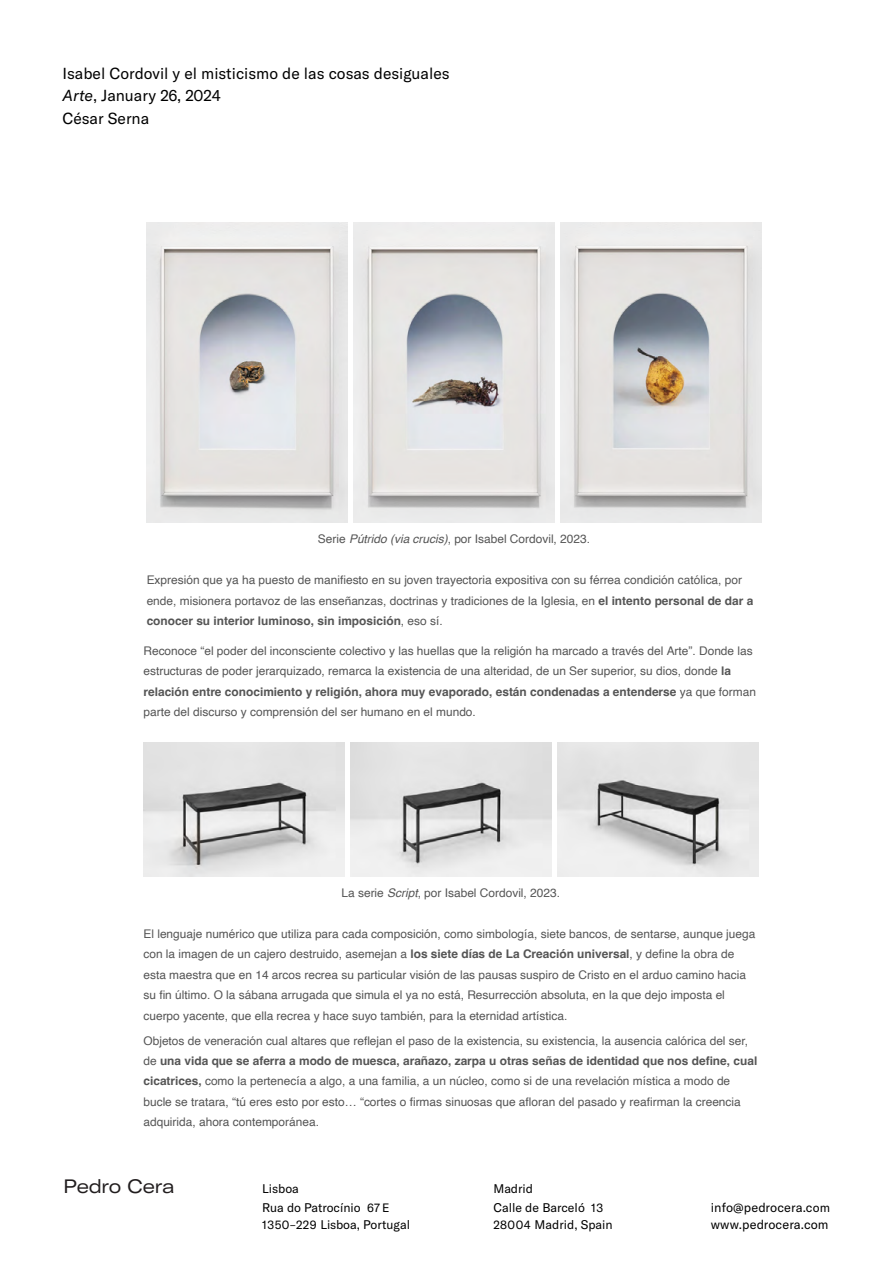
<style>
.page{position:relative;width:893px;height:1263px;background:#fff}
.page>*{position:absolute;margin:0;border:0;box-sizing:border-box;transform-origin:0 0}
.t1{font:expanded 19.2px "GT America";letter-spacing:-.02em;color:#211d1e}
.t2{font:15.75px/22.5px "GT America";color:#000}
.t3{font:12.75px/16.8px "GT America";letter-spacing:.01em;color:#000}
.t4{font:12.3px/16.8px "GT America";color:#000}
.t5{font:11.85px/20.4px "Helvetica";color:#555}
.s1{font-style:italic}
.s2{font-weight:700}
.s3{font-size:12px}
.s4{font-size:12.3px}
</style>
<div class="page">
<img style="left:147px;top:222px;width:201px;height:301px">
<img style="left:353px;top:222px;width:201px;height:301px">
<img style="left:560px;top:222px;width:201px;height:301px">
<img style="left:143px;top:743px;width:201px;height:134px">
<img style="left:350px;top:742px;width:201px;height:135px">
<img style="left:557px;top:743px;width:201px;height:134px">
<h2 class="t2" style="left:63px;top:62px;width:389px">Isabel Cordovil y el misticismo de las cosas desiguales<br><span class="s1">Arte</span>, January 26, 2024<br>César Serna</h2>
<p class="t5" style="left:318px;top:529px;width:274px">Serie <span class="s1">Pútrido (via crucis)</span>, por Isabel Cordovil, 2023.</p>
<p class="t5" style="left:147px;top:570px;width:608px">Expresión que ya ha puesto de manifiesto en su joven trayectoria expositiva con su férrea condición católica, por ende, misionera portavoz de las enseñanzas, doctrinas y tradiciones de la Iglesia, en <span class="s2">el intento personal de dar a conocer su interior luminoso, sin imposición</span>, eso sí.</p>
<p class="t5" style="left:143px;top:641px;width:614px">Reconoce “el poder del inconsciente colectivo y las huellas que la religión ha marcado a través del Arte”. Donde las estructuras de poder jerarquizado, remarca la existencia de una alteridad, de un Ser superior, su dios, donde <span class="s2">la relación entre conocimiento y religión, ahora muy evaporado, están condenadas a entenderse</span> ya que forman parte del discurso y comprensión del ser humano en el mundo.</p>
<p class="t5" style="left:341px;top:883px;width:220px">La serie <span class="s1">Script</span>, por Isabel Cordovil, 2023.</p>
<p class="t5" style="left:143px;top:924px;width:613px">El lenguaje numérico que utiliza para cada composición, como simbología, siete bancos, de sentarse, aunque juega con la imagen de un cajero destruido, asemejan a <span class="s2">los siete días de La Creación universal</span>, y define la obra de esta maestra que en 14 arcos recrea su particular visión de las pausas suspiro de Cristo en el arduo camino hacia su fin último. O la sábana arrugada que simula el ya no está, Resurrección absoluta, en la que dejo imposta el cuerpo yacente, que ella recrea y hace suyo también, para la eternidad artística.</p>
<p class="t5" style="left:143px;top:1030px;width:615px">Objetos de veneración cual altares que reflejan el paso de la existencia, su existencia, la ausencia calórica del ser, de <span class="s2">una vida que se aferra a modo de muesca, arañazo, zarpa u otras señas de identidad que nos define, cual cicatrices,</span> como la pertenecía a algo, a una familia, a un núcleo, como si de una revelación mística a modo de bucle se tratara, “tú eres esto por esto… “cortes o firmas sinuosas que afloran del pasado y reafirman la creencia adquirida, ahora contemporánea.</p>
<h1 class="t1" style="left:63px;top:1175px;width:113px">Pedro Cera</h1>
<p class="t4" style="left:262px;top:1180px;width:38px">Lisboa</p>
<p class="t4" style="left:262px;top:1199px;width:149px">Rua do Patrocínio <span class="s3">67 E<br>1350–229</span> Lisboa, Portugal</p>
<p class="t4" style="left:493px;top:1180px;width:41px">Madrid</p>
<p class="t4" style="left:493px;top:1199px;width:121px">Calle de Barceló <span class="s3">13<br>28004</span> Madrid, Spain</p>
<p class="t3" style="left:711px;top:1199px;width:121px">info@pedrocera.c<span class="s4">om </span>www.pedrocera.com</p>
</div>
